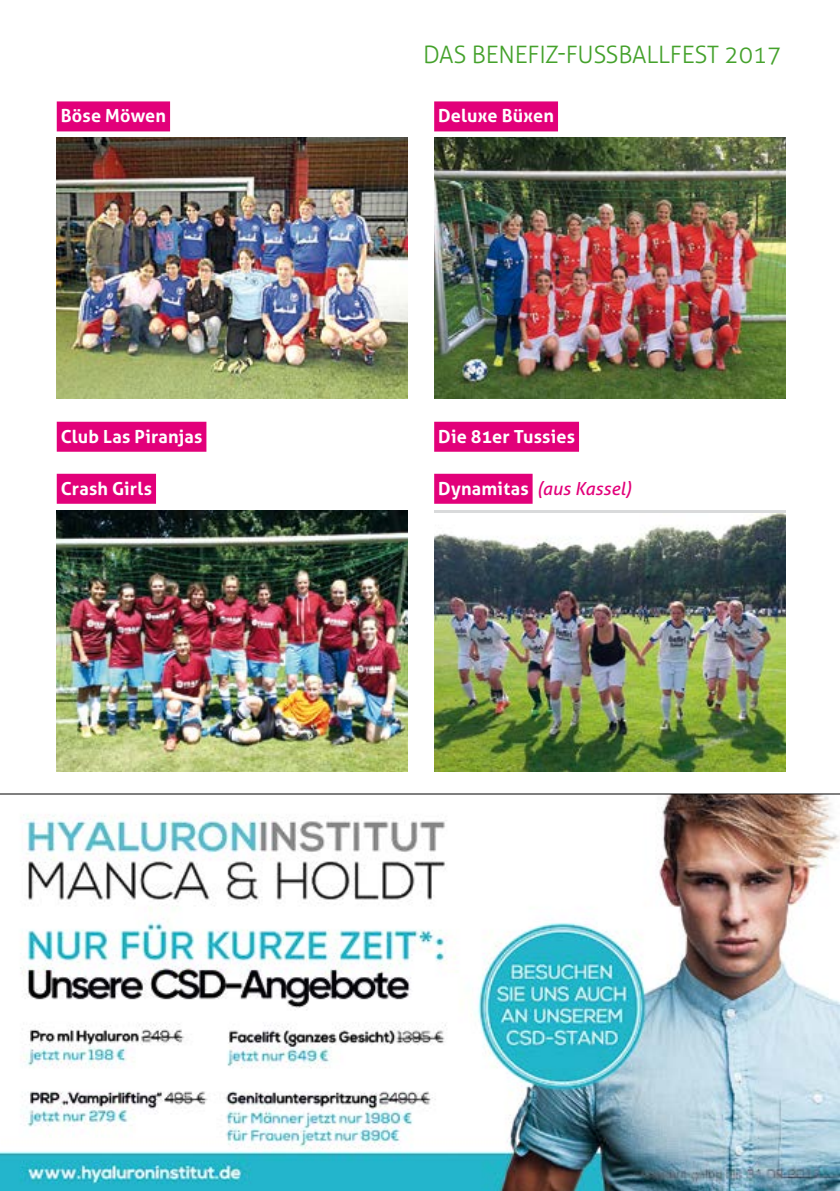
<style>
.page{position:relative;width:840px;height:1191px;background:#fff}
.page>*{position:absolute;margin:0;border:0;box-sizing:border-box;transform-origin:0 0}
.t1{font:300 24px "Aller";letter-spacing:-.01em;color:#44a12b}
.t2{font:700 18px "Aller";letter-spacing:.01em;color:#fff}
.t3{font:italic 18px "Aller";letter-spacing:.005em;color:#e2007a}
.s1{font-weight:700;font-style:normal;color:#fff}
</style>
<div class="page">
<div style="left:57px;top:101px;width:113px;height:30px;background:#e2007a"></div>
<div style="left:57px;top:422px;width:149px;height:30px;background:#e2007a"></div>
<div style="left:57px;top:474px;width:99px;height:30px;background:#e2007a"></div>
<img style="left:57px;top:138px;width:351px;height:261px">
<img style="left:57px;top:510px;width:351px;height:261px">
<div style="left:434px;top:101px;width:123px;height:30px;background:#e2007a"></div>
<div style="left:434px;top:422px;width:144px;height:30px;background:#e2007a"></div>
<div style="left:434px;top:474px;width:98px;height:30px;background:#e2007a"></div>
<img style="left:434px;top:138px;width:351px;height:261px">
<img style="left:434px;top:513px;width:351px;height:258px">
<img style="left:0;top:794px;width:839px;height:397px">
<hr style="left:0;top:793px;width:839px;height:1px;background:#000">
<p class="t2" style="left:61px;top:105px;width:107px">Böse Möwen</p>
<p class="t2" style="left:61px;top:425px;width:143px">Club Las Piranjas</p>
<p class="t2" style="left:61px;top:477px;width:93px">Crash Girls</p>
<h1 class="t1" style="left:423px;top:40px;width:359px">DAS BENEFIZ-FUSSBALLFEST 2017</h1>
<p class="t2" style="left:438px;top:105px;width:117px">Deluxe Büxen</p>
<p class="t2" style="left:438px;top:425px;width:138px">Die 81er Tussies</p>
<p class="t3" style="left:438px;top:477px;width:195px"><span class="s1">Dynamitas</span> (aus Kassel)</p>
</div>
